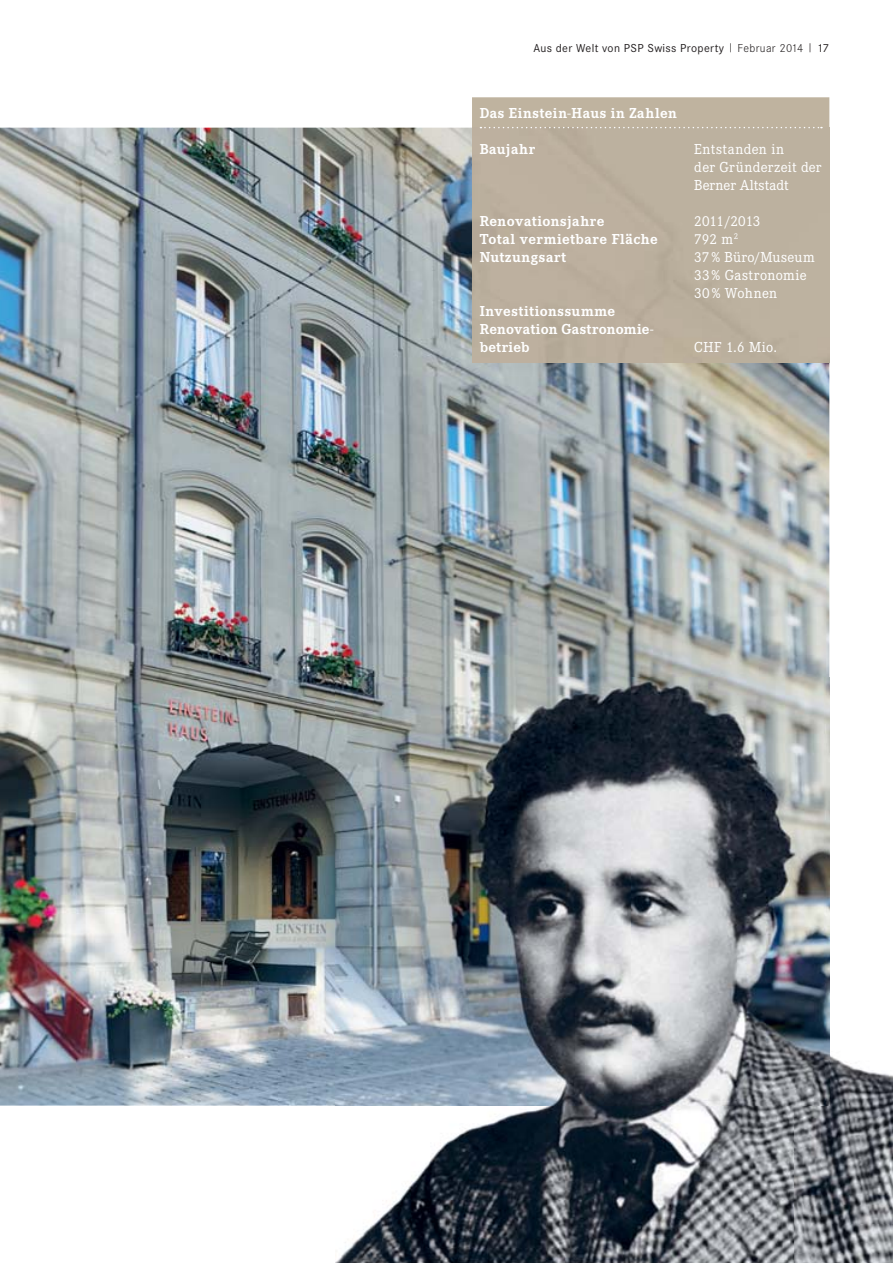
<style>
.page{position:relative;width:893px;height:1263px;background:#fff}
.page>*{position:absolute;margin:0;border:0;box-sizing:border-box;transform-origin:0 0}
.t1{font:700 15px/18px "Corporate E";letter-spacing:.03em;color:#fff}
.t2{font:15px/18px "Corporate E";letter-spacing:.02em;color:#fff}
.t3{font:15px "Corporate E";letter-spacing:-.01em;color:#fff}
.t4{font:12px "Corporate S";letter-spacing:.03em;color:#231f20}
.s1{font-weight:300;font-size:9px}
.s2{font-weight:300}
</style>
<div class="page">
<img style="left:0;top:128px;width:829px;height:978px">
<div style="left:472px;top:97px;width:357px;height:31px;background:#bfb39f"></div>
<div style="left:472px;top:128px;width:357px;height:234px;background:#bcb09f"></div>
<svg style="left:480px;top:127px;width:342px;height:1px"></svg>
<img style="left:793px;top:677px;width:99px;height:586px">
<img style="left:335px;top:1106px;width:458px;height:157px">
<img style="left:335px;top:677px;width:494px;height:429px">
<p class="t4" style="left:533px;top:43px;width:297px">Aus der Welt von PSP Swiss Property <span class="s1">|</span> <span class="s2">Februar 2014</span> <span class="s1">|</span> 17</p>
<p class="t1" style="left:479px;top:106px;width:199px">Das Einstein-Haus in Zahlen</p>
<p class="t1" style="left:479px;top:142px;width:57px">Baujahr</p>
<p class="t2" style="left:694px;top:142px;width:128px">Entstanden in<br>der Gründerzeit der<br>Berner Altstadt</p>
<p class="t1" style="left:479px;top:214px;width:126px">Renovationsjahre</p>
<p class="t3" style="left:694px;top:215px;width:68px">2011/2013</p>
<p class="t1" style="left:479px;top:232px;width:180px">Total vermietbare Fläche</p>
<p class="t2" style="left:694px;top:232px;width:45px">792 m<sup>2</sup></p>
<p class="t1" style="left:479px;top:250px;width:88px">Nutzungsart</p>
<p class="t2" style="left:694px;top:250px;width:122px">37% Büro/Museum<br>33% Gastronomie<br>30 % Wohnen</p>
<p class="t1" style="left:479px;top:304px;width:175px">Investitionssumme<br>Renovation Gastronomie&shy;betrieb</p>
<p class="t2" style="left:694px;top:340px;width:84px">CHF 1.6 Mio.</p>
</div>
